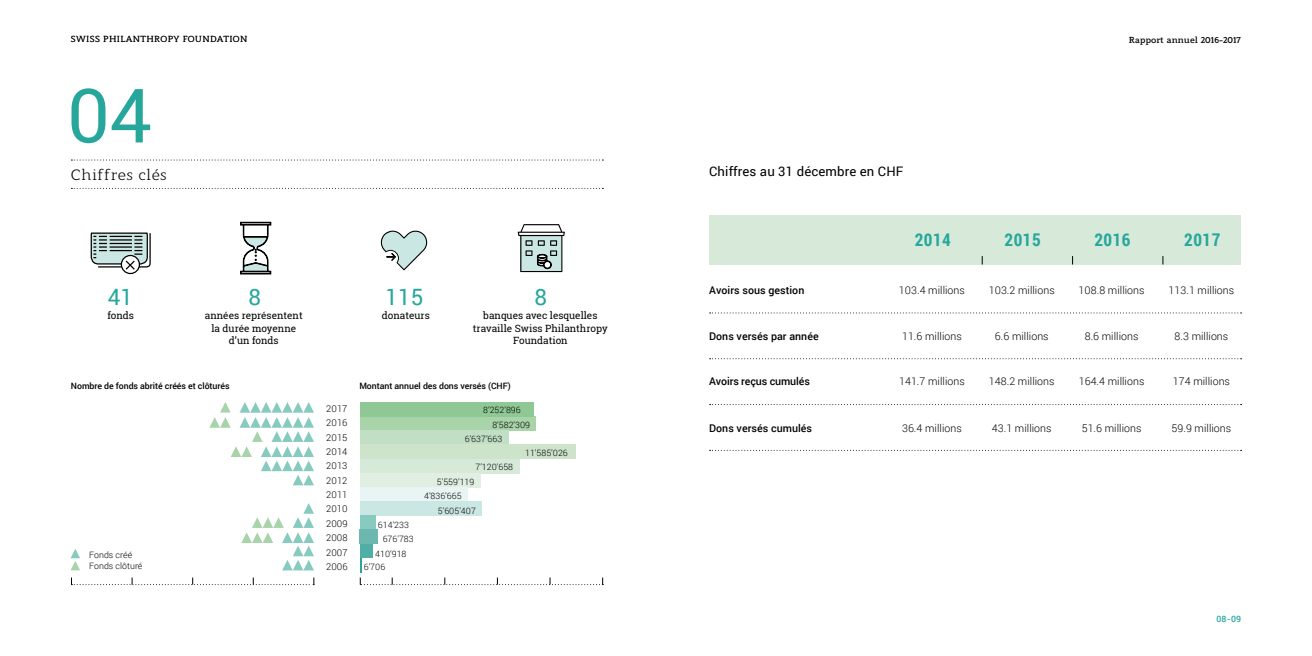
<style>
.page{position:relative;width:1312px;height:656px;background:#fff}
.page>*{position:absolute;margin:0;border:0;box-sizing:border-box;transform-origin:0 0}
.t1{font:75px "Roboto";color:#27a79c}
.t2{font:22.5px "Roboto";color:#27a79c}
.t3{font:700 17.5px "Roboto Condensed";letter-spacing:.025em;color:#27a79c}
.t4{font:15px "Modum";letter-spacing:.025em;color:#000}
.t5{font:13.12px "Roboto";letter-spacing:.01em;color:#000}
.t6{font:300 10.62px "Roboto";letter-spacing:.005em;color:#000}
.t7{font:500 10.62px "Roboto";letter-spacing:.005em;color:#000}
.t8{font:10px/12.5px "Roboto Slab";color:#000;text-align:center}
.t9{font:300 9.38px/14.4px "Roboto";letter-spacing:.005em;color:#000;text-align:justify}
.t10{font:300 8.75px/11.2px "Roboto";letter-spacing:.005em;color:#000}
.t11{font:500 8.75px "Roboto";letter-spacing:-.005em;color:#000}
.t12{font:8.75px "Modum";letter-spacing:.035em;color:#000}
.t13{font:700 8.75px "Modum W00";letter-spacing:.005em;color:#000}
.t14{font:500 8.75px "Roboto";color:#27a79c}
</style>
<div class="page">
<svg style="left:71px;top:159px;width:532px;height:1px"></svg>
<svg style="left:71px;top:188px;width:532px;height:1px"></svg>
<svg style="left:709px;top:312px;width:532px;height:1px"></svg>
<svg style="left:709px;top:358px;width:532px;height:1px"></svg>
<svg style="left:709px;top:404px;width:532px;height:1px"></svg>
<svg style="left:709px;top:450px;width:532px;height:1px"></svg>
<div style="left:709px;top:215px;width:531px;height:49px;background:#d7ead9"></div>
<div style="left:360px;top:416px;width:176px;height:14px;background:#a9d3a9"></div>
<div style="left:360px;top:402px;width:173px;height:14px;background:#8fc894"></div>
<div style="left:360px;top:430px;width:148px;height:14px;background:#c1dfc4"></div>
<div style="left:360px;top:444px;width:215px;height:15px;background:#cde4ca"></div>
<div style="left:360px;top:459px;width:159px;height:14px;background:#d7ead9"></div>
<div style="left:360px;top:473px;width:120px;height:14px;background:#e1efe2"></div>
<div style="left:360px;top:487px;width:107px;height:14px;background:#e9f5f4"></div>
<div style="left:360px;top:501px;width:121px;height:14px;background:#cbe7e4"></div>
<div style="left:360px;top:515px;width:16px;height:14px;background:#87cac0"></div>
<div style="left:360px;top:543px;width:12px;height:15px;background:#4fafa5"></div>
<div style="left:360px;top:529px;width:18px;height:15px;background:#6cb8af"></div>
<svg style="left:380px;top:230px;width:48px;height:40px"></svg>
<svg style="left:240px;top:222px;width:31px;height:52px"></svg>
<svg style="left:517px;top:224px;width:48px;height:48px"></svg>
<div style="left:121px;top:255px;width:19px;height:19px;border:1px solid #000;border-radius:50%"></div>
<svg style="left:90px;top:232px;width:61px;height:39px"></svg>
<svg style="left:360px;top:558px;width:243px;height:27px"></svg>
<svg style="left:71px;top:577px;width:243px;height:8px"></svg>
<svg style="left:209px;top:402px;width:105px;height:83px"></svg>
<svg style="left:241px;top:503px;width:73px;height:67px"></svg>
<svg style="left:70px;top:549px;width:10px;height:21px"></svg>
<p class="t12" style="left:71px;top:32px;width:178px">SWISS PHILANTHROPY FOUNDATION</p>
<h1 class="t1" style="left:67px;top:63px;width:86px">04</h1>
<h3 class="t4" style="left:71px;top:163px;width:97px">Chiffres clés</h3>
<h2 class="t2" style="left:108px;top:281px;width:27px">41</h2>
<h2 class="t2" style="left:248px;top:281px;width:14px">8</h2>
<h2 class="t2" style="left:385px;top:281px;width:40px">115</h2>
<h2 class="t2" style="left:534px;top:281px;width:14px">8</h2>
<p class="t8" style="left:107px;top:309px;width:28px">fonds</p>
<p class="t8" style="left:205px;top:309px;width:99px">années représentent</p>
<p class="t8" style="left:382px;top:309px;width:49px">donateurs</p>
<p class="t8" style="left:211px;top:322px;width:86px">la durée moyenne d’un fonds</p>
<p class="t8" style="left:473px;top:309px;width:136px">banques avec lesquelles travaille Swiss Philanthropy<br>Foundation</p>
<p class="t11" style="left:71px;top:379px;width:160px">Nombre de fonds abrité créés et clôturés</p>
<p class="t11" style="left:359px;top:379px;width:153px">Montant annuel des dons versés (CHF)</p>
<p class="t10" style="left:89px;top:548px;width:55px">Fonds créé<br>Fonds clôturé</p>
<p class="t9" style="left:326px;top:401px;width:23px">2017<br>2016<br>2015<br>2014<br>2013<br>2012<br>2011<br>2010<br>2009<br>2008<br>2007<br>2006</p>
<p class="t10" style="left:378px;top:519px;width:32px">614’233</p>
<p class="t10" style="left:382px;top:533px;width:32px">676’783</p>
<p class="t10" style="left:375px;top:547px;width:33px">410’918</p>
<p class="t10" style="left:364px;top:561px;width:23px">6’706</p>
<p class="t10" style="left:483px;top:404px;width:39px">8’252’896</p>
<p class="t10" style="left:492px;top:418px;width:39px">8’582’309</p>
<p class="t10" style="left:464px;top:432px;width:39px">6’637’663</p>
<p class="t10" style="left:525px;top:447px;width:44px">11’585’026</p>
<p class="t10" style="left:475px;top:461px;width:39px">7’120’658</p>
<p class="t10" style="left:437px;top:475px;width:39px">5’559’119</p>
<p class="t10" style="left:424px;top:490px;width:39px">4’836’665</p>
<p class="t10" style="left:438px;top:504px;width:39px">5’605’407</p>
<p class="t5" style="left:709px;top:162px;width:196px">Chiffres au 31 décembre en CHF</p>
<p class="t13" style="left:1128px;top:33px;width:114px">Rapport annuel 2016-2017</p>
<p class="t7" style="left:709px;top:282px;width:97px">Avoirs sous gestion</p>
<p class="t7" style="left:709px;top:329px;width:111px">Dons versés par année</p>
<p class="t7" style="left:709px;top:373px;width:102px">Avoirs reçus cumulés</p>
<p class="t7" style="left:709px;top:420px;width:104px">Dons versés cumulés</p>
<h3 class="t3" style="left:914px;top:227px;width:38px">2014</h3>
<h3 class="t3" style="left:1004px;top:227px;width:38px">2015</h3>
<h3 class="t3" style="left:1094px;top:227px;width:38px">2016</h3>
<h3 class="t3" style="left:1183px;top:227px;width:38px">2017</h3>
<p class="t6" style="left:898px;top:282px;width:67px">103.4 millions</p>
<p class="t6" style="left:988px;top:282px;width:67px">103.2 millions</p>
<p class="t6" style="left:1078px;top:282px;width:67px">108.8 millions</p>
<p class="t6" style="left:1168px;top:282px;width:67px">113.1 millions</p>
<p class="t6" style="left:901px;top:329px;width:61px">11.6 millions</p>
<p class="t6" style="left:994px;top:329px;width:55px">6.6 millions</p>
<p class="t6" style="left:1084px;top:329px;width:55px">8.6 millions</p>
<p class="t6" style="left:1174px;top:329px;width:55px">8.3 millions</p>
<p class="t6" style="left:898px;top:373px;width:67px">141.7 millions</p>
<p class="t6" style="left:988px;top:373px;width:67px">148.2 millions</p>
<p class="t6" style="left:1078px;top:373px;width:67px">164.4 millions</p>
<p class="t6" style="left:1172px;top:373px;width:59px">174 millions</p>
<p class="t6" style="left:901px;top:420px;width:61px">36.4 millions</p>
<p class="t6" style="left:991px;top:420px;width:61px">43.1 millions</p>
<p class="t6" style="left:1081px;top:420px;width:61px">51.6 millions</p>
<p class="t6" style="left:1171px;top:420px;width:61px">59.9 millions</p>
<p class="t14" style="left:1216px;top:612px;width:26px">08 - 09</p>
</div>
